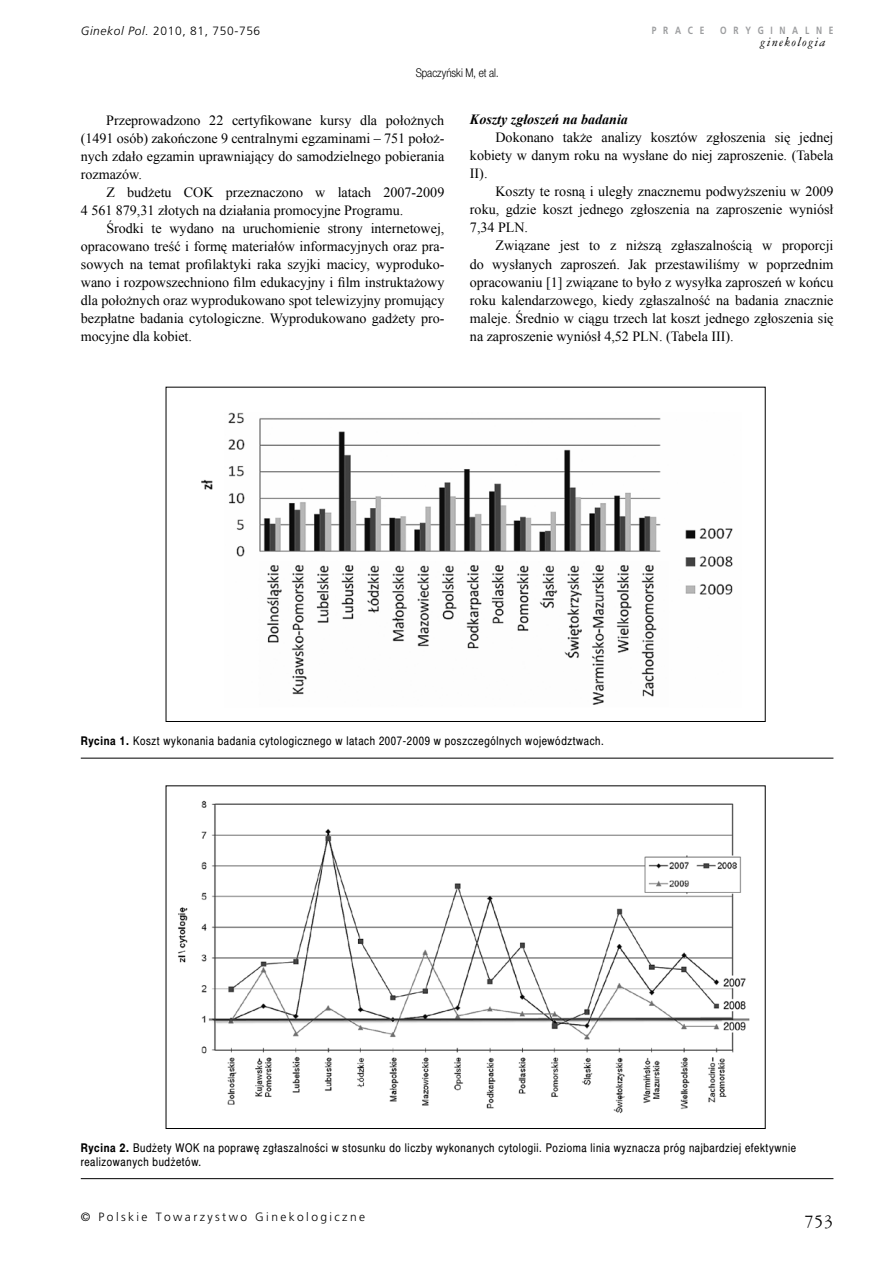
<style>
.page{position:relative;width:893px;height:1263px;background:#fff}
.page>*{position:absolute;margin:0;border:0;box-sizing:border-box;transform-origin:0 0}
.t1{font:19.5px "American Garamond PL";color:#000}
.t2{font:14.1px "Times New Roman";color:#000}
.t3{font:italic 700 14.1px "Times New Roman";color:#000}
.t4{font:italic 13.5px "American Garamond PL";letter-spacing:.1em;color:#000}
.t5{font:12px/13.5px "Switzer Cnd EFN";letter-spacing:.05em;color:#000}
.t6{font:300 12px "Pfrutiger";letter-spacing:.2em;color:#000}
.t7{font:300 12px "Pfrutiger";letter-spacing:.05em;color:#000}
.t8{font:12px "Switzer Cnd EFN Light";color:#000}
.t9{font:700 10.5px "Pfrutiger";letter-spacing:.8em;color:#9c9d9f;scale:.8 1}
.s1{font-style:italic}
.s2{font-weight:700}
</style>
<div class="page">
<img style="left:201px;top:412px;width:532px;height:293px">
<hr style="left:81px;top:758px;width:752px;height:1px;background:#000">
<img style="left:178px;top:800px;width:572px;height:314px">
<hr style="left:81px;top:1178px;width:752px;height:1px;background:#000">
<p class="t7" style="left:81px;top:24px;width:181px"><span class="s1">Ginekol Pol.</span> 2010, 81, 750-756</p>
<p class="t8" style="left:416px;top:65px;width:84px">Spaczyński M, et al.</p>
<p class="t9" style="left:652px;top:24px;width:67px">PRACE</p>
<p class="t9" style="left:720px;top:24px;width:143px">ORYGINALNE</p>
<p class="t4" style="left:761px;top:34px;width:67px">ginekologia</p>
<p class="t2" style="left:106px;top:110px;width:340px">Przeprowadzono 22 certyfikowane kursy dla położnych</p>
<p class="t2" style="left:81px;top:128px;width:365px">(1491 osób) zakończone 9 centralnymi egzaminami – 751 położ-</p>
<p class="t2" style="left:81px;top:146px;width:365px">nych zdało egzamin uprawniający do samodzielnego pobierania</p>
<p class="t2" style="left:81px;top:164px;width:63px">rozmazów.</p>
<p class="t2" style="left:106px;top:182px;width:340px">Z budżetu COK przeznaczono w latach 2007-2009</p>
<p class="t2" style="left:81px;top:200px;width:324px">4 561 879,31 złotych na działania promocyjne Programu.</p>
<p class="t2" style="left:106px;top:218px;width:340px">Środki te wydano na uruchomienie strony internetowej,</p>
<p class="t2" style="left:81px;top:236px;width:365px">opracowano treść i formę materiałów informacyjnych oraz pra-</p>
<p class="t2" style="left:81px;top:254px;width:365px">sowych na temat profilaktyki raka szyjki macicy, wyproduko-</p>
<p class="t2" style="left:81px;top:272px;width:365px">wano i rozpowszechniono film edukacyjny i film instruktażowy</p>
<p class="t2" style="left:81px;top:290px;width:365px">dla położnych oraz wyprodukowano spot telewizyjny promujący</p>
<p class="t2" style="left:81px;top:308px;width:365px">bezpłatne badania cytologiczne. Wyprodukowano gadżety pro-</p>
<p class="t2" style="left:81px;top:326px;width:113px">mocyjne dla kobiet.</p>
<p class="t3" style="left:470px;top:110px;width:159px">Koszty zgłoszeń na badania</p>
<p class="t2" style="left:495px;top:128px;width:340px">Dokonano także analizy kosztów zgłoszenia się jednej</p>
<p class="t2" style="left:470px;top:146px;width:365px">kobiety w danym roku na wysłane do niej zaproszenie. (Tabela</p>
<p class="t2" style="left:470px;top:164px;width:19px">II).</p>
<p class="t2" style="left:495px;top:182px;width:340px">Koszty te rosną i uległy znacznemu podwyższeniu w 2009</p>
<p class="t2" style="left:470px;top:200px;width:365px">roku, gdzie koszt jednego zgłoszenia na zaproszenie wyniósł</p>
<p class="t2" style="left:470px;top:218px;width:60px">7,34 PLN.</p>
<p class="t2" style="left:495px;top:236px;width:340px">Związane jest to z niższą zgłaszalnością w proporcji</p>
<p class="t2" style="left:470px;top:254px;width:365px">do wysłanych zaproszeń. Jak przestawiliśmy w poprzednim</p>
<p class="t2" style="left:470px;top:272px;width:365px">opracowaniu [1] związane to było z wysyłka zaproszeń w końcu</p>
<p class="t2" style="left:470px;top:290px;width:365px">roku kalendarzowego, kiedy zgłaszalność na badania znacznie</p>
<p class="t2" style="left:470px;top:308px;width:365px">maleje. Średnio w ciągu trzech lat koszt jednego zgłoszenia się</p>
<p class="t2" style="left:470px;top:326px;width:265px">na zaproszenie wyniósł 4,52 PLN. (Tabela III).</p>
<p class="t5" style="left:81px;top:734px;width:525px"><span class="s2">Rycina 1.</span> Koszt wykonania badania cytologicznego w latach 2007-2009 w poszczególnych województwach.</p>
<p class="t5" style="left:81px;top:1141px;width:717px"><span class="s2">Rycina 2.</span> Budżety WOK na poprawę zgłaszalności w stosunku do liczby wykonanych cytologii. Pozioma linia wyznacza próg najbardziej efektywnie realizowanych budżetów.</p>
<p class="t6" style="left:81px;top:1211px;width:286px">© Polskie Towarzystwo Ginekologiczne</p>
<p class="t1" style="left:804px;top:1209px;width:30px">753</p>
</div>
